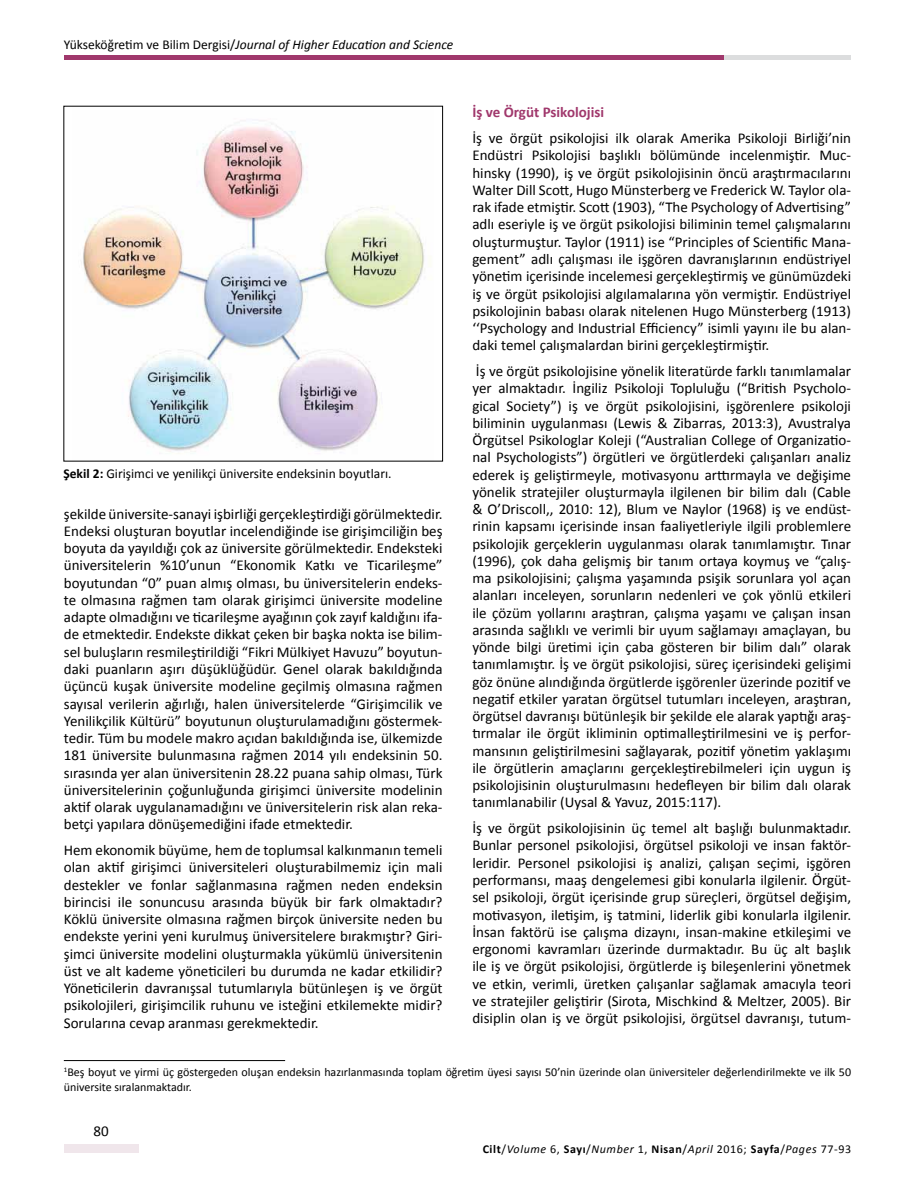
<style>
.page{position:relative;width:915px;height:1191px;background:#fff}
.page>*{position:absolute;margin:0;border:0;box-sizing:border-box;transform-origin:0 0}
.t1{font:15px/17.2px "Calibri";color:#000;text-align:justify}
.t2{font:700 15px "Calibri";color:#a0386c}
.t3{font:italic 13.5px "Calibri";color:#000}
.t4{font:13.5px "Calibri";color:#000}
.t5{font:12px/14.4px "Calibri";color:#000}
.t6{font:italic 12px "Calibri";letter-spacing:.05em;color:#000}
.s1{font-style:normal}
.s2{font-weight:700}
.s3{font-weight:700;font-style:normal}
</style>
<div class="page">
<div style="left:64px;top:1144px;width:74px;height:8px;background:#f0e6eb"></div>
<div style="left:719px;top:55px;width:131px;height:5px;background:#dcddde"></div>
<div style="left:64px;top:55px;width:659px;height:5px;background:#a0386c"></div>
<hr style="left:64px;top:1060px;width:221px;height:1px;background:#000">
<img style="left:83px;top:123px;width:342px;height:329px">
<p class="t3" style="left:64px;top:36px;width:391px"><span class="s1">Yükseköğretim ve Bilim Dergisi/</span>Journal of Higher Education and Science</p>
<p class="t4" style="left:63px;top:464px;width:329px"><span class="s2">Şekil 2:</span> Girişimci ve yenilikçi üniversite endeksinin boyutları.</p>
<p class="t1" style="left:64px;top:505px;width:380px">şekilde üniversite-sanayi işbirliği gerçekleştirdiği görülmektedir.<br>Endeksi oluşturan boyutlar incelendiğinde ise girişimciliğin beş boyuta da yayıldığı çok az üniversite görülmektedir. Endeksteki üniversitelerin %10’unun “Ekonomik Katkı ve Ticarileşme” boyutundan “0” puan almış olması, bu üniversitelerin endeks&shy;te olmasına rağmen tam olarak girişimci üniversite modeline adapte olmadığını ve ticarileşme ayağının çok zayıf kaldığını ifa&shy;de etmektedir. Endekste dikkat çeken bir başka nokta ise bilim&shy;sel buluşların resmileştirildiği “Fikri Mülkiyet Havuzu” boyutun&shy;daki puanların aşırı düşüklüğüdür. Genel olarak bakıldığında üçüncü kuşak üniversite modeline geçilmiş olmasına rağmen sayısal verilerin ağırlığı, halen üniversitelerde “Girişimcilik ve Yenilikçilik Kültürü” boyutunun oluşturulamadığını göstermek&shy;tedir. Tüm bu modele makro açıdan bakıldığında ise, ülkemizde 181 üniversite bulunmasına rağmen 2014 yılı endeksinin 50. sırasında yer alan üniversitenin 28.22 puana sahip olması, Türk üniversitelerinin çoğunluğunda girişimci üniversite modelinin aktif olarak uygulanamadığını ve üniversitelerin risk alan reka&shy;betçi yapılara dönüşemediğini ifade etmektedir.</p>
<p class="t1" style="left:64px;top:841px;width:380px">Hem ekonomik büyüme, hem de toplumsal kalkınmanın temeli olan aktif girişimci üniversiteleri oluşturabilmemiz için mali destekler ve fonlar sağlanmasına rağmen neden endeksin birincisi ile sonuncusu arasında büyük bir fark olmaktadır?<br>Köklü üniversite olmasına rağmen birçok üniversite neden bu endekste yerini yeni kurulmuş üniversitelere bırakmıştır? Giri&shy;şimci üniversite modelini oluşturmakla yükümlü üniversitenin üst ve alt kademe yöneticileri bu durumda ne kadar etkilidir?<br>Yöneticilerin davranışsal tutumlarıyla bütünleşen iş ve örgüt psikolojileri, girişimcilik ruhunu ve isteğini etkilemekte midir?<br>Sorularına cevap aranması gerekmektedir.</p>
<p class="t2" style="left:472px;top:103px;width:133px">İş ve Örgüt Psikolojisi</p>
<p class="t1" style="left:472px;top:130px;width:380px">İş ve örgüt psikolojisi ilk olarak Amerika Psikoloji Birliği’nin Endüstri Psikolojisi başlıklı bölümünde incelenmiştir. Muc&shy;hinsky (1990), iş ve örgüt psikolojisinin öncü araştırmacılarını Walter Dill Scott, Hugo Münsterberg ve Frederick W. Taylor ola&shy;rak ifade etmiştir. Scott (1903), “The Psychology of Advertising” adlı eseriyle iş ve örgüt psikolojisi biliminin temel çalışmalarını oluşturmuştur. Taylor (1911) ise “Principles of Scientific Mana&shy;gement” adlı çalışması ile işgören davranışlarının endüstriyel yönetim içerisinde incelemesi gerçekleştirmiş ve günümüzdeki iş ve örgüt psikolojisi algılamalarına yön vermiştir. Endüstriyel psikolojinin babası olarak nitelenen Hugo Münsterberg (1913) ‘‘Psychology and Industrial Efficiency” isimli yayını ile bu alan&shy;daki temel çalışmalardan birini gerçekleştirmiştir.</p>
<p class="t1" style="left:472px;top:362px;width:380px">İş ve örgüt psikolojisine yönelik literatürde farklı tanımlamalar yer almaktadır. İngiliz Psikoloji Topluluğu (“British Psycholo&shy;gical Society”) iş ve örgüt psikolojisini, işgörenlere psikoloji biliminin uygulanması (Lewis &amp; Zibarras, 2013:3), Avustralya Örgütsel Psikologlar Koleji (“Australian College of Organizatio&shy;nal Psychologists”) örgütleri ve örgütlerdeki çalışanları analiz ederek iş geliştirmeyle, motivasyonu arttırmayla ve değişime yönelik stratejiler oluşturmayla ilgilenen bir bilim dalı (Cable &amp; O’Driscoll,, 2010: 12), Blum ve Naylor (1968) iş ve endüst&shy;rinin kapsamı içerisinde insan faaliyetleriyle ilgili problemlere psikolojik gerçeklerin uygulanması olarak tanımlamıştır. Tınar (1996), çok daha gelişmiş bir tanım ortaya koymuş ve “çalış&shy;ma psikolojisini; çalışma yaşamında psişik sorunlara yol açan alanları inceleyen, sorunların nedenleri ve çok yönlü etkileri ile çözüm yollarını araştıran, çalışma yaşamı ve çalışan insan arasında sağlıklı ve verimli bir uyum sağlamayı amaçlayan, bu yönde bilgi üretimi için çaba gösteren bir bilim dalı” olarak tanımlamıştır. İş ve örgüt psikolojisi, süreç içerisindeki gelişimi göz önüne alındığında örgütlerde işgörenler üzerinde pozitif ve negatif etkiler yaratan örgütsel tutumları inceleyen, araştıran, örgütsel davranışı bütünleşik bir şekilde ele alarak yaptığı araş&shy;tırmalar ile örgüt ikliminin optimalleştirilmesini ve iş perfor&shy;mansının geliştirilmesini sağlayarak, pozitif yönetim yaklaşımı ile örgütlerin amaçlarını gerçekleştirebilmeleri için uygun iş psikolojisinin oluşturulmasını hedefleyen bir bilim dalı olarak tanımlanabilir (Uysal &amp; Yavuz, 2015:117).</p>
<p class="t1" style="left:472px;top:819px;width:380px">İş ve örgüt psikolojisinin üç temel alt başlığı bulunmaktadır.<br>Bunlar personel psikolojisi, örgütsel psikoloji ve insan faktör&shy;leridir. Personel psikolojisi iş analizi, çalışan seçimi, işgören performansı, maaş dengelemesi gibi konularla ilgilenir. Örgüt&shy;sel psikoloji, örgüt içerisinde grup süreçleri, örgütsel değişim, motivasyon, iletişim, iş tatmini, liderlik gibi konularla ilgilenir.<br>İnsan faktörü ise çalışma dizaynı, insan-makine etkileşimi ve ergonomi kavramları üzerinde durmaktadır. Bu üç alt başlık ile iş ve örgüt psikolojisi, örgütlerde iş bileşenlerini yönetmek ve etkin, verimli, üretken çalışanlar sağlamak amacıyla teori ve stratejiler geliştirir (Sirota, Mischkind &amp; Meltzer, 2005). Bir disiplin olan iş ve örgüt psikolojisi, örgütsel davranışı, tutum-</p>
<p class="t5" style="left:64px;top:1065px;width:788px"><sup>1</sup>Beş boyut ve yirmi üç göstergeden oluşan endeksin hazırlanmasında toplam öğretim üyesi sayısı 50’nin üzerinde olan üniversiteler değerlendirilmekte ve ilk 50 üniversite sıralanmaktadır.</p>
<p class="t1" style="left:93px;top:1122px;width:17px">80</p>
<p class="t6" style="left:482px;top:1140px;width:370px"><span class="s3">Cilt</span><span class="s1">/</span>Volume <span class="s1">6,</span> <span class="s3">Sayı</span><span class="s1">/</span>Number <span class="s1">1,</span> <span class="s3">Nisan</span><span class="s1">/</span>April <span class="s1">2016;</span> <span class="s3">Sayfa</span><span class="s1">/</span>Pages <span class="s1">77-93</span></p>
</div>
